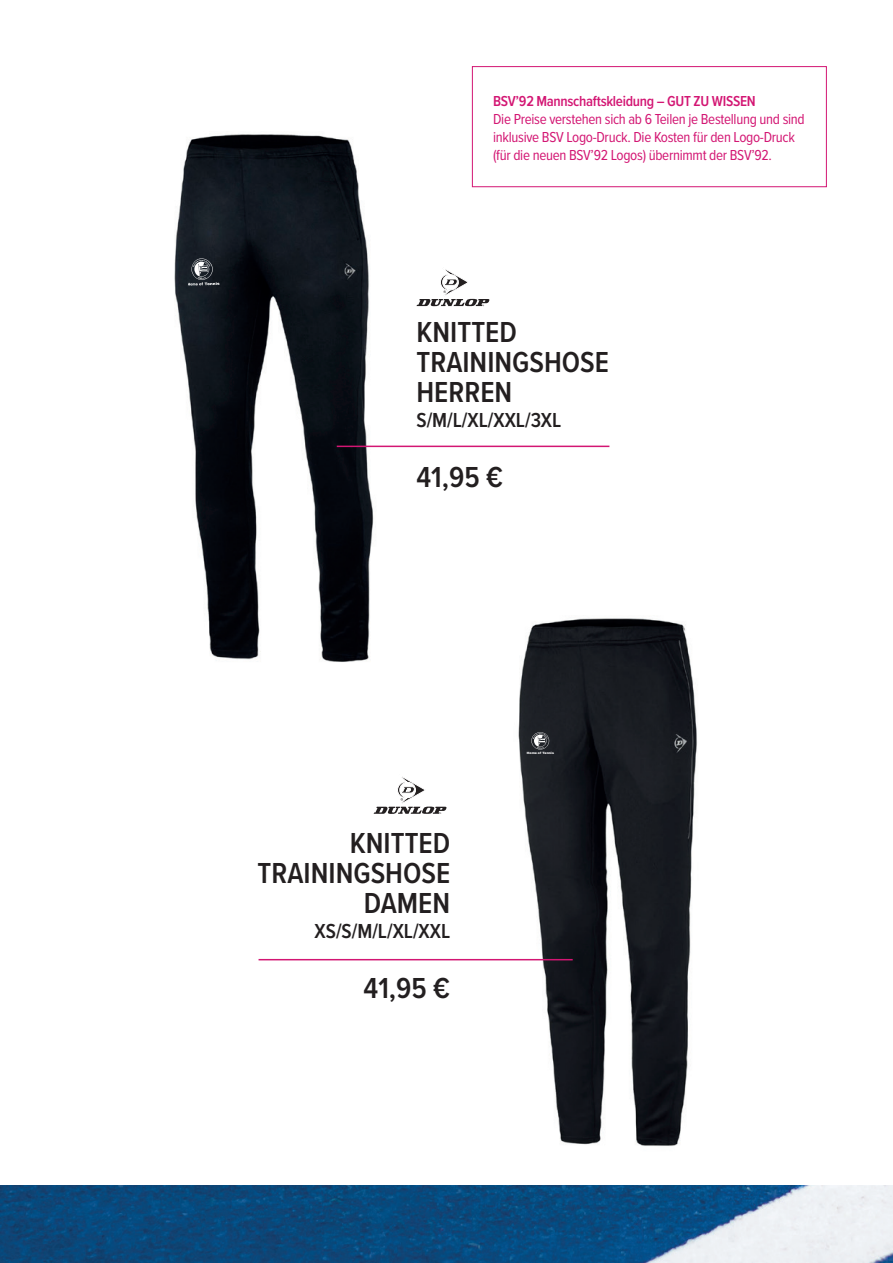
<style>
.page{position:relative;width:893px;height:1263px;background:#fff}
.page>*{position:absolute;margin:0;border:0;box-sizing:border-box;transform-origin:0 0}
.t1{font:600 30px/30px "Proxima Nova Cond";color:#231f20}
.t2{font:600 21px "Proxima Nova Cond";color:#231f20}
.t3{font:15px/18px "Proxima Nova Cond";letter-spacing:-.02em;color:#d31673}
.t4{font:600 15px "Proxima Nova Cond";letter-spacing:-.02em;color:#d31673}
.t5{font:900 3.15px "Archivo";color:#fff}
</style>
<div class="page">
<img style="left:0;top:1186px;width:893px;height:77px">
<img style="left:388px;top:618px;width:309px;height:528px">
<svg style="left:531px;top:732px;width:18px;height:17px"></svg>
<img style="left:174px;top:127px;width:330px;height:546px">
<svg style="left:188px;top:258px;width:31px;height:27px"></svg>
<svg style="left:416px;top:266px;width:73px;height:40px"></svg>
<svg style="left:374px;top:774px;width:73px;height:40px"></svg>
<hr style="left:337px;top:446px;width:272px;height:1px;background:#d31673">
<hr style="left:259px;top:959px;width:314px;height:1px;background:#d31673">
<div style="left:472px;top:66px;width:355px;height:121px;border:1px solid #d31673"></div>
<p class="t4" style="left:493px;top:90px;width:264px">BSV’92 Mannschaftskleidung – GUT ZU WISSEN</p>
<p class="t3" style="left:493px;top:109px;width:313px">Die Preise verstehen sich ab 6 Teilen je Bestellung und sind inklusive BSV Logo-Druck. Die Kosten für den Logo-Druck (für die neuen BSV’92 Logos) übernimmt der BSV’92.</p>
<h1 class="t1" style="left:416px;top:316px;width:194px">KNITTED<br>TRAININGSHOSE<br>HERREN</h1>
<h2 class="t2" style="left:416px;top:405px;width:146px">S/M/L/XL/XXL/3XL</h2>
<h1 class="t1" style="left:416px;top:461px;width:88px">41,95 €</h1>
<h1 class="t1" style="left:258px;top:827px;width:194px;text-align:right">KNITTED<br>TRAININGSHOSE<br>DAMEN</h1>
<h2 class="t2" style="left:315px;top:916px;width:137px">XS/S/M/L/XL/XXL</h2>
<h1 class="t1" style="left:364px;top:972px;width:88px">41,95 €</h1>
<p class="t5" style="left:527px;top:751px;width:29px;rotate:-1deg">Home of Tennis</p>
</div>
